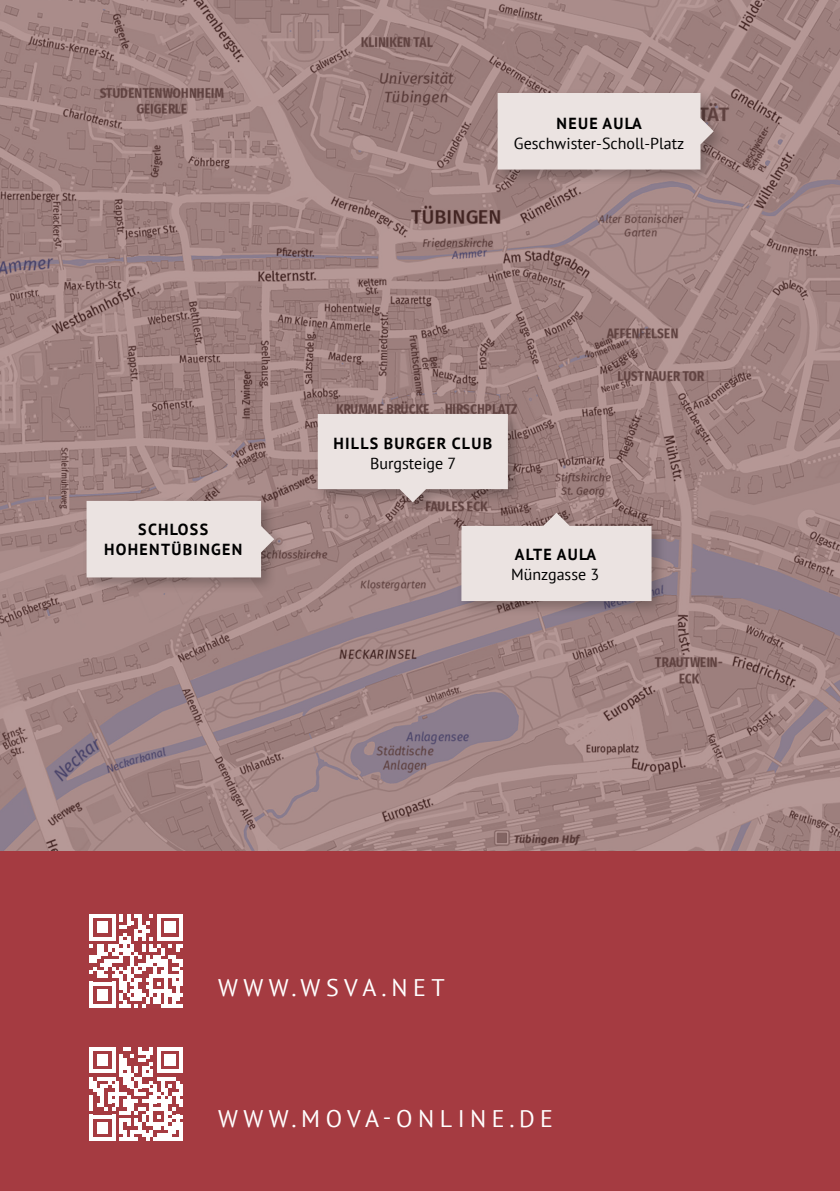
<style>
.page{position:relative;width:840px;height:1191px;background:#fff}
.page>*{position:absolute;margin:0;border:0;box-sizing:border-box;transform-origin:0 0}
.t1{font:24px "PT Sans";letter-spacing:.23em;color:#fff}
.t2{font:700 16px/20px "PT Sans";letter-spacing:.08em;color:#000;text-align:center}
.t3{font:16px "PT Sans";color:#000}
</style>
<div class="page">
<div style="left:0;top:0;width:839px;height:1191px;background:#a53b41"></div>
<img style="left:0;top:0;width:839px;height:850px">
<div style="left:312px;top:409px;width:212px;height:108px;background:#000;opacity:.25"></div>
<svg style="left:317px;top:414px;width:190px;height:88px"></svg>
<div style="left:455px;top:509px;width:212px;height:109px;background:#000;opacity:.25"></div>
<svg style="left:461px;top:513px;width:190px;height:88px"></svg>
<div style="left:81px;top:495px;width:208px;height:99px;background:#000;opacity:.25"></div>
<div style="left:86px;top:501px;width:188px;height:76px;background:#ebe3e1"></div>
<div style="left:492px;top:88px;width:236px;height:98px;background:#000;opacity:.25"></div>
<div style="left:497px;top:93px;width:216px;height:76px;background:#ebe3e1"></div>
<svg style="left:89px;top:914px;width:94px;height:94px"></svg>
<svg style="left:89px;top:1047px;width:94px;height:94px"></svg>
<p class="t2" style="left:556px;top:113px;width:87px">NEUE AULA</p>
<p class="t3" style="left:513px;top:133px;width:172px">Geschwister-Scholl-Platz</p>
<p class="t2" style="left:104px;top:519px;width:140px">SCHLOSS<br>HOHENTÜBINGEN</p>
<p class="t2" style="left:333px;top:433px;width:160px">HILLS BURGER CLUB</p>
<p class="t3" style="left:370px;top:453px;width:88px">Burgsteige 7</p>
<p class="t2" style="left:514px;top:544px;width:83px">ALTE AULA</p>
<p class="t3" style="left:511px;top:564px;width:90px">Münzgasse 3</p>
<h1 class="t1" style="left:218px;top:971px;width:228px">WWW.WSVA.NET</h1>
<h1 class="t1" style="left:218px;top:1103px;width:336px">WWW.MOVA-ONLINE.DE</h1>
</div>
